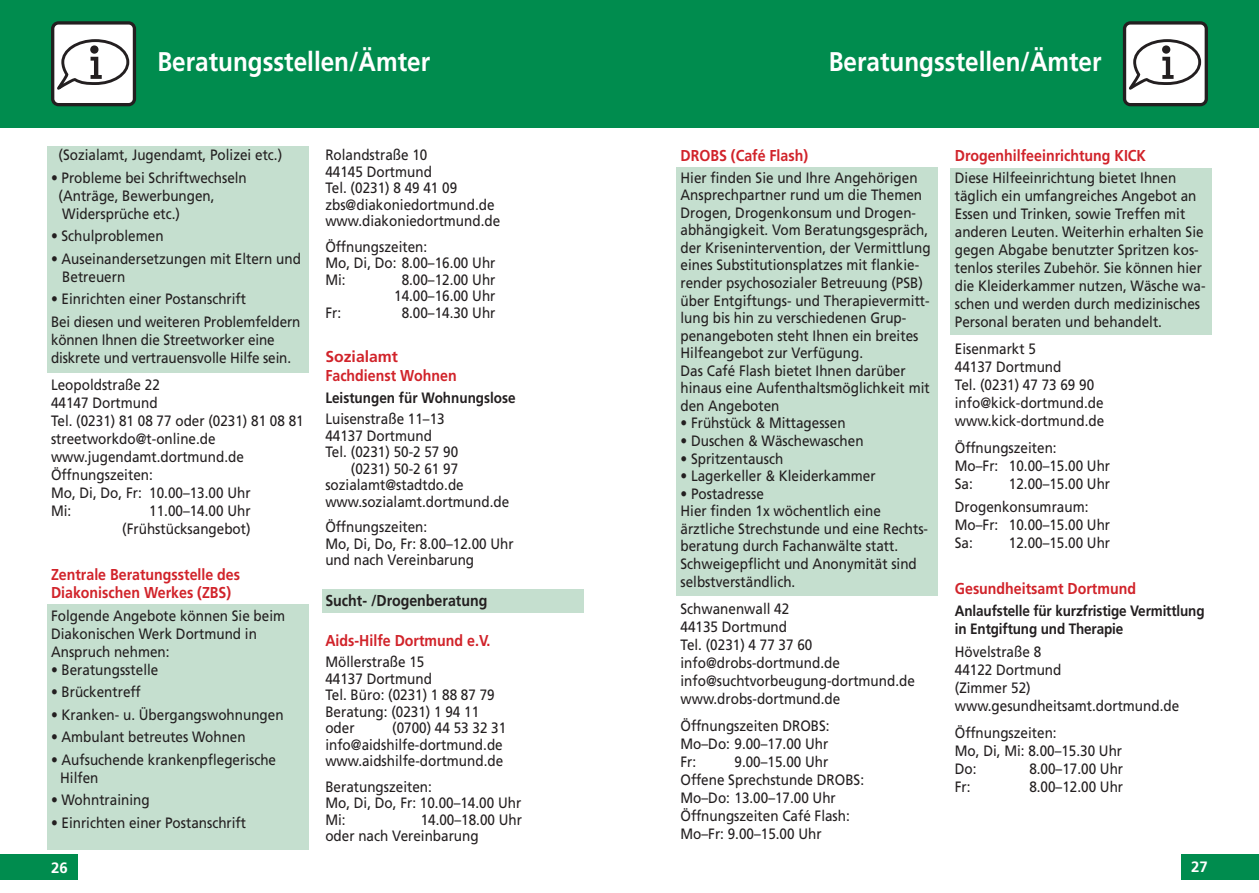
<style>
.page{position:relative;width:1259px;height:893px;background:#fff}
.page>*{position:absolute;margin:0;border:0;box-sizing:border-box;transform-origin:0 0}
.t1{font:700 27px "Frutiger LT";color:#fff;scale:.9 1}
.t2{font:700 15.75px/18.9px "Frutiger LT";color:#d1232a;scale:.9 1}
.t3{font:700 15.75px/18.9px "Frutiger LT";color:#d1232a}
.t4{font:700 15.75px "Frutiger LT";color:#231f20;scale:.9 1}
.t5{font:15px/18px "Frutiger LT";color:#231f20;scale:.9 1}
.t6{font:700 15px/18px "Frutiger LT";letter-spacing:-.01em;color:#231f20;scale:.9 1}
.t7{font:700 15px "Frutiger LT";color:#fff}
</style>
<div class="page">
<div style="left:322px;top:589px;width:262px;height:23px;background:#c5dfcf"></div>
<div style="left:676px;top:167px;width:262px;height:428px;background:#c5dfcf"></div>
<div style="left:0;top:0;width:629px;height:128px;background:#008c4e"></div>
<div style="left:0;top:855px;width:78px;height:25px;background:#008c4e"></div>
<svg style="left:51px;top:21px;width:85px;height:85px;background:#c6c6c6"></svg>
<div style="left:629px;top:0;width:630px;height:128px;background:#008c4e"></div>
<div style="left:1181px;top:855px;width:78px;height:25px;background:#008c4e"></div>
<svg style="left:1123px;top:21px;width:85px;height:85px;background:#c6c6c6"></svg>
<div style="left:47px;top:604px;width:261px;height:245px;background:#c5dfcf"></div>
<div style="left:47px;top:146px;width:261px;height:226px;background:#c5dfcf"></div>
<div style="left:950px;top:168px;width:262px;height:167px;background:#c5dfcf"></div>
<h1 class="t1" style="left:157px;top:46px;width:305px">Beratungsstellen/Ämter</h1>
<p class="t5" style="left:59px;top:146px;width:250px">(Sozialamt, Jugendamt, Polizei etc.)</p>
<p class="t5" style="left:59px;top:168px;width:211px;text-indent:-8px">• Probleme bei Schriftwechseln (Anträge, Bewerbungen,<br>Widersprüche etc.)</p>
<p class="t5" style="left:51px;top:227px;width:127px">• Schulproblemen</p>
<p class="t5" style="left:62px;top:249px;width:267px;text-indent:-11px">• Auseinandersetzungen mit Eltern und<br>Betreuern</p>
<p class="t5" style="left:51px;top:288px;width:279px;line-height:22.5px">• Einrichten einer Postanschrift<br>Bei diesen und weiteren Problemfeldern</p>
<p class="t5" style="left:51px;top:330px;width:268px">können Ihnen die Streetworker eine diskrete und vertrauensvolle Hilfe sein.</p>
<p class="t5" style="left:51px;top:375px;width:282px">Leopoldstraße 22<br>44147 Dortmund<br>Tel. (0231) 81 08 77 oder (0231) 81 08 81 streetworkdo@t-online.de www.jugendamt.dortmund.de<br>Öffnungszeiten:<br>Mo, Di, Do, Fr: 10.00–13.00 Uhr<br>Mi:</p>
<p class="t5" style="left:122px;top:501px;width:144px;text-align:right">11.00–14.00 Uhr (Frühstücksangebot)</p>
<p class="t2" style="left:51px;top:565px;width:212px">Zentrale Beratungsstelle des<br>Diakonischen Werkes (ZBS)</p>
<p class="t5" style="left:51px;top:607px;width:262px">Folgende Angebote können Sie beim<br>Diakonischen Werk Dortmund in<br>Anspruch nehmen:</p>
<p class="t5" style="left:51px;top:661px;width:121px">• Beratungsstelle</p>
<p class="t5" style="left:51px;top:683px;width:101px">• Brückentreff</p>
<p class="t5" style="left:51px;top:706px;width:260px">• Kranken- u. Übergangswohnungen</p>
<p class="t5" style="left:51px;top:728px;width:218px">• Ambulant betreutes Wohnen</p>
<p class="t5" style="left:60px;top:751px;width:241px;text-indent:-9px">• Aufsuchende krankenpflegerische<br>Hilfen</p>
<p class="t5" style="left:51px;top:791px;width:111px">• Wohntraining</p>
<p class="t5" style="left:51px;top:814px;width:218px">• Einrichten einer Postanschrift</p>
<p class="t7" style="left:51px;top:859px;width:18px">26</p>
<p class="t5" style="left:325px;top:147px;width:196px;line-height:16.5px">Rolandstraße 10<br>44145 Dortmund<br>Tel. (0231) 8 49 41 09 zbs@diakoniedortmund.de www.diakoniedortmund.de</p>
<p class="t5" style="left:325px;top:238px;width:190px;line-height:16.5px">Öffnungszeiten:<br>Mo, Di, Do: 8.00–16.00 Uhr<br>Mi:</p>
<p class="t5" style="left:394px;top:271px;width:114px;line-height:16.5px;text-align:center">8.00–12.00 Uhr<br>14.00–16.00 Uhr</p>
<p class="t5" style="left:325px;top:303px;width:19px">Fr:</p>
<p class="t5" style="left:402px;top:303px;width:106px">8.00–14.30 Uhr</p>
<p class="t3" style="left:325px;top:347px;width:133px">Sozialamt<br>Fachdienst Wohnen</p>
<p class="t6" style="left:325px;top:389px;width:213px">Leistungen für Wohnungslose</p>
<p class="t5" style="left:325px;top:410px;width:134px">Luisenstraße 11–13</p>
<p class="t5" style="left:325px;top:427px;width:120px">44137 Dortmund</p>
<p class="t5" style="left:325px;top:443px;width:149px">Tel. (0231) 50-2 57 90</p>
<p class="t5" style="left:351px;top:460px;width:121px">(0231) 50-2 61 97</p>
<p class="t5" style="left:325px;top:476px;width:155px">sozialamt@stadtdo.de</p>
<p class="t5" style="left:325px;top:493px;width:206px">www.sozialamt.dortmund.de</p>
<p class="t5" style="left:325px;top:519px;width:211px;line-height:16.5px">Öffnungszeiten:<br>Mo, Di, Do, Fr: 8.00–12.00 Uhr und nach Vereinbarung</p>
<p class="t4" style="left:325px;top:591px;width:181px">Sucht- /Drogenberatung</p>
<p class="t2" style="left:325px;top:632px;width:185px">Aids-Hilfe Dortmund e.V.</p>
<p class="t5" style="left:325px;top:654px;width:190px;line-height:16.5px">Möllerstraße 15<br>44137 Dortmund<br>Tel. Büro: (0231) 1 88 87 79<br>Beratung: (0231) 1 94 11 oder</p>
<p class="t5" style="left:325px;top:720px;width:202px;line-height:16.5px;text-indent:67px">(0700) 44 53 32 31 info@aidshilfe-dortmund.de www.aidshilfe-dortmund.de</p>
<p class="t5" style="left:325px;top:778px;width:219px;line-height:16.5px">Beratungszeiten:<br>Mo, Di, Do, Fr: 10.00–14.00 Uhr<br>Mi:</p>
<p class="t5" style="left:325px;top:811px;width:220px;line-height:16.5px;text-indent:95px">14.00–18.00 Uhr oder nach Vereinbarung</p>
<h1 class="t1" style="left:829px;top:46px;width:305px">Beratungsstellen/Ämter</h1>
<p class="t2" style="left:680px;top:146px;width:143px">DROBS (Café Flash)</p>
<p class="t5" style="left:680px;top:169px;width:279px;line-height:17.5px">Hier finden Sie und Ihre Angehörigen Ansprechpartner rund um die Themen Drogen, Drogenkonsum und Drogen&shy;abhängigkeit. Vom Beratungsgespräch, der Krisenintervention, der Vermittlung eines Substitutionsplatzes mit flankie&shy;render psychosozialer Betreuung (PSB) über Entgiftungs- und Therapievermitt&shy;lung bis hin zu verschiedenen Grup&shy;penangeboten steht Ihnen ein breites Hilfeangebot zur Verfügung.<br>Das Café Flash bietet Ihnen darüber hinaus eine Aufenthaltsmöglichkeit mit den Angeboten</p>
<p class="t5" style="left:680px;top:414px;width:185px">• Frühstück &amp; Mittagessen</p>
<p class="t5" style="left:680px;top:432px;width:205px">• Duschen &amp; Wäschewaschen</p>
<p class="t5" style="left:680px;top:449px;width:116px">• Spritzentausch</p>
<p class="t5" style="left:680px;top:467px;width:218px">• Lagerkeller &amp; Kleiderkammer</p>
<p class="t5" style="left:680px;top:485px;width:277px">• Postadresse<br>Hier finden 1x wöchentlich eine ärztliche Strechstunde und eine Rechts&shy;beratung durch Fachanwälte statt.<br>Schweigepflicht und Anonymität sind selbstverständlich.</p>
<p class="t5" style="left:680px;top:600px;width:262px">Schwanenwall 42<br>44135 Dortmund<br>Tel. (0231) 4 77 37 60 info@drobs-dortmund.de info@suchtvorbeugung-dortmund.de www.drobs-dortmund.de</p>
<p class="t5" style="left:680px;top:717px;width:167px;text-align:justify">Öffnungszeiten DROBS:<br>Mo–Do: 9.00–17.00 Uhr Fr:</p>
<p class="t5" style="left:680px;top:753px;width:205px;text-indent:54px">9.00–15.00 Uhr<br>Offene Sprechstunde DROBS:<br>Mo–Do: 13.00–17.00 Uhr<br>Öffnungszeiten Café Flash:<br>Mo–Fr: 9.00–15.00 Uhr</p>
<p class="t2" style="left:955px;top:146px;width:214px">Drogenhilfeeinrichtung KICK</p>
<p class="t5" style="left:955px;top:169px;width:280px">Diese Hilfeeinrichtung bietet Ihnen täglich ein umfangreiches Angebot an Essen und Trinken, sowie Treffen mit anderen Leuten. Weiterhin erhalten Sie gegen Abgabe benutzter Spritzen kos&shy;tenlos steriles Zubehör. Sie können hier die Kleiderkammer nutzen, Wäsche wa&shy;schen und werden durch medizinisches Personal beraten und behandelt.</p>
<p class="t5" style="left:955px;top:340px;width:167px">Eisenmarkt 5<br>44137 Dortmund<br>Tel. (0231) 47 73 69 90 info@kick-dortmund.de www.kick-dortmund.de</p>
<p class="t5" style="left:955px;top:439px;width:174px">Öffnungszeiten:<br>Mo–Fr: 10.00–15.00 Uhr<br>Sa:</p>
<p class="t5" style="left:955px;top:473px;width:174px;line-height:22.5px;text-indent:54px">12.00–15.00 Uhr<br>Drogenkonsumraum:</p>
<p class="t5" style="left:955px;top:515px;width:174px">Mo–Fr: 10.00–15.00 Uhr<br>Sa:</p>
<p class="t5" style="left:1009px;top:533px;width:114px">12.00–15.00 Uhr</p>
<p class="t2" style="left:955px;top:579px;width:203px">Gesundheitsamt Dortmund</p>
<p class="t6" style="left:955px;top:602px;width:279px">Anlaufstelle für kurzfristige Vermittlung in Entgiftung und Therapie</p>
<p class="t5" style="left:955px;top:642px;width:251px">Hövelstraße 8<br>44122 Dortmund<br>(Zimmer 52) www.gesundheitsamt.dortmund.de</p>
<p class="t5" style="left:955px;top:723px;width:187px">Öffnungszeiten:<br>Mo, Di, Mi: 8.00–15.30 Uhr<br>Do:</p>
<p class="t5" style="left:1029px;top:759px;width:106px">8.00–17.00 Uhr</p>
<p class="t5" style="left:955px;top:777px;width:19px">Fr:</p>
<p class="t5" style="left:1029px;top:777px;width:106px">8.00–12.00 Uhr</p>
<p class="t7" style="left:1191px;top:858px;width:18px">27</p>
</div>
